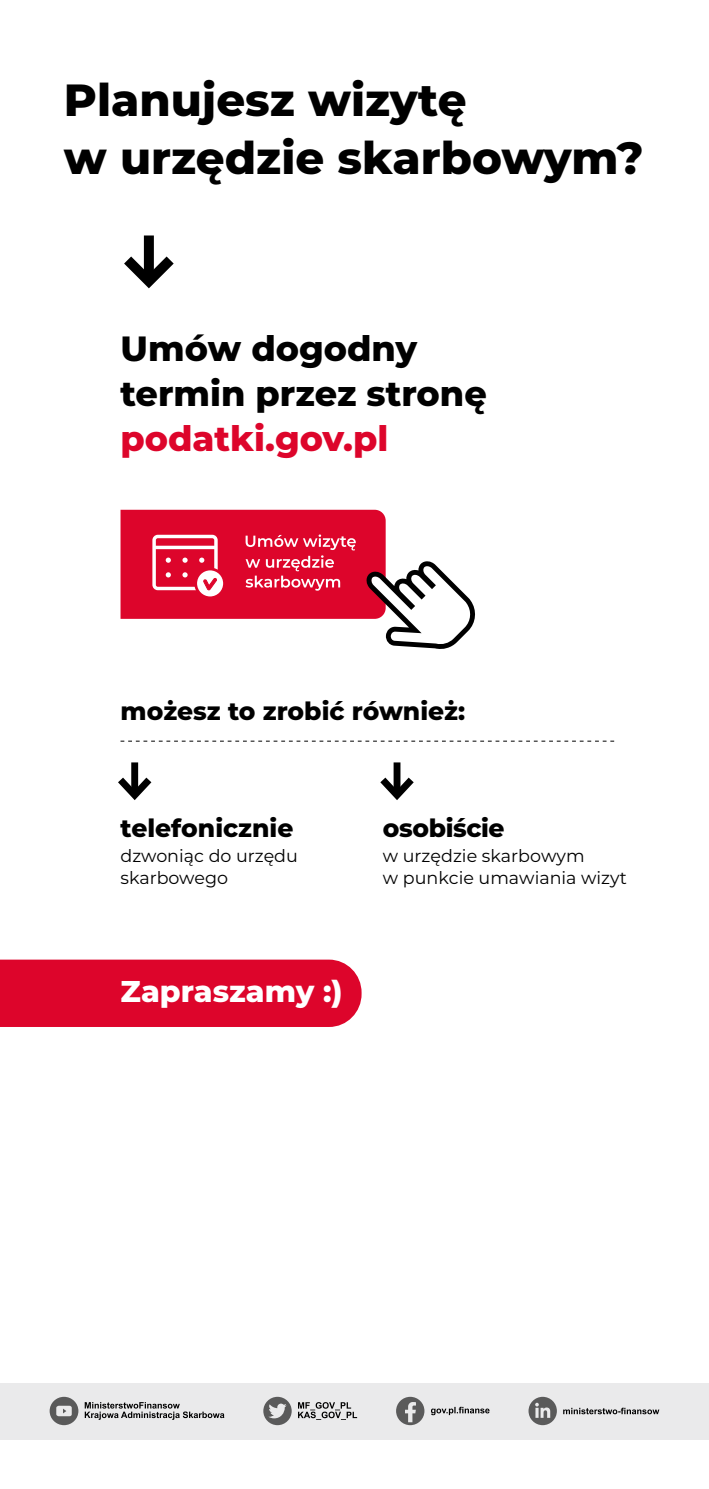
<style>
.page{position:relative;width:709px;height:1489px;background:#fff}
.page>*{position:absolute;margin:0;border:0;box-sizing:border-box;transform-origin:0 0}
.t1{font:800 45px/57.5px "Montserrat";color:#000}
.t2{font:800 35px/45px "Montserrat";color:#000}
.t3{font:800 35px "Montserrat";color:#dd052b}
.t4{font:800 30px "Montserrat";color:#fff}
.t5{font:800 25px "Montserrat";color:#000}
.t6{font:17.5px/22.5px "Montserrat";color:#000}
</style>
<div class="page">
<div style="left:0;top:1382px;width:709px;height:57px;background:#eaeaeb"></div>
<div style="left:144px;top:235px;width:10px;height:46px;background:#000"></div>
<svg style="left:124px;top:246px;width:50px;height:43px"></svg>
<div style="left:0;top:959px;width:361px;height:67px;background:#dd052b"></div>
<svg style="left:120px;top:509px;width:355px;height:140px"></svg>
<div style="left:131px;top:762px;width:7px;height:33px;background:#000"></div>
<svg style="left:118px;top:770px;width:34px;height:30px"></svg>
<div style="left:393px;top:762px;width:7px;height:33px;background:#000"></div>
<svg style="left:380px;top:770px;width:34px;height:30px"></svg>
<svg style="left:120px;top:740px;width:495px;height:1px"></svg>
<svg style="left:50px;top:1396px;width:28px;height:28px"></svg>
<svg style="left:85px;top:1402px;width:139px;height:17px"></svg>
<svg style="left:528px;top:1396px;width:29px;height:28px"></svg>
<svg style="left:563px;top:1407px;width:96px;height:7px"></svg>
<svg style="left:263px;top:1396px;width:29px;height:28px"></svg>
<svg style="left:298px;top:1402px;width:59px;height:17px"></svg>
<svg style="left:431px;top:1406px;width:58px;height:8px"></svg>
<svg style="left:396px;top:1396px;width:28px;height:28px"></svg>
<h1 class="t1" style="left:64px;top:69px;width:581px">Planujesz wizytę<br>w urzędzie skarbowym?</h1>
<h2 class="t2" style="left:120px;top:324px;width:368px">Umów dogodny termin przez stronę</h2>
<h2 class="t3" style="left:120px;top:412px;width:269px">podatki.gov.pl</h2>
<h3 class="t5" style="left:120px;top:692px;width:346px">możesz to zrobić również:</h3>
<h3 class="t5" style="left:120px;top:809px;width:174px">telefonicznie</h3>
<p class="t6" style="left:120px;top:843px;width:179px">dzwoniąc do urzędu skarbowego</p>
<h3 class="t4" style="left:120px;top:969px;width:224px">Zapraszamy :)</h3>
<h3 class="t5" style="left:383px;top:809px;width:123px">osobiście</h3>
<p class="t6" style="left:383px;top:843px;width:245px">w urzędzie skarbowym<br>w punkcie umawiania wizyt</p>
</div>
